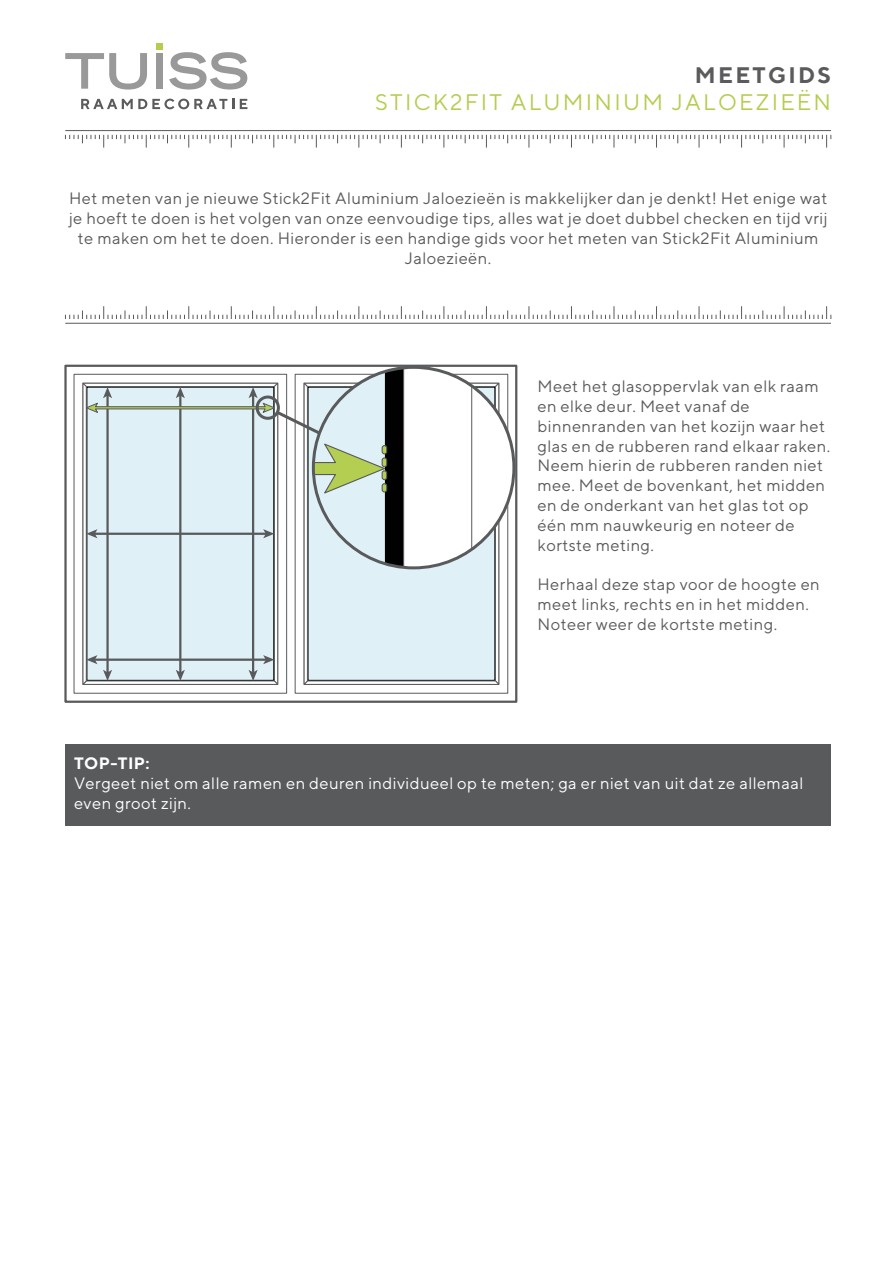
<style>
.page{position:relative;width:893px;height:1263px;background:#fff}
.page>*{position:absolute;margin:0;border:0;box-sizing:border-box;transform-origin:0 0}
.t1{font:22.5px "TT Norms";letter-spacing:.1em;color:#b4cd4f}
.t2{font:700 22.5px "TT Norms";letter-spacing:.1em;color:#5b5a5d}
.t3{font:16.5px/19.8px "TT Norms";letter-spacing:.025em;color:#5b5a5d}
.t4{font:16.5px/19.8px "TT Norms";letter-spacing:.025em;color:#595a5c;text-align:center}
.t5{font:16.5px/19.8px "TT Norms";letter-spacing:.025em;color:#fff}
.t6{font:700 16.5px "TT Norms";letter-spacing:.025em;color:#fff}
</style>
<div class="page">
<svg style="left:65px;top:135px;width:766px;height:13px"></svg>
<hr style="left:65px;top:130px;width:766px;height:1px;background:#595a5c">
<svg style="left:65px;top:306px;width:766px;height:13px"></svg>
<hr style="left:65px;top:323px;width:766px;height:1px;background:#5b5a5d">
<div style="left:66px;top:744px;width:765px;height:82px;background:#595a5c"></div>
<div style="left:64px;top:365px;width:453px;height:338px;background:#fff;border:2px solid #595a5c"></div>
<svg style="left:73px;top:373px;width:214px;height:321px"></svg>
<svg style="left:294px;top:686px;width:215px;height:8px"></svg>
<svg style="left:82px;top:367px;width:432px;height:319px"></svg>
<div style="left:382px;top:446px;width:5px;height:8px;background:#b4ce52;border-radius:2px"></div>
<div style="left:382px;top:445px;width:5px;height:9px;border:1px solid #595a5c;border-radius:2px"></div>
<div style="left:156px;top:43px;width:7px;height:7px;background:#b4cd4f"></div>
<svg style="left:65px;top:53px;width:82px;height:37px"></svg>
<div style="left:156px;top:53px;width:7px;height:36px;background:#9a9999"></div>
<svg style="left:169px;top:52px;width:78px;height:38px"></svg>
<svg style="left:81px;top:99px;width:153px;height:10px"></svg>
<svg style="left:240px;top:99px;width:7px;height:10px"></svg>
<h1 class="t2" style="left:695px;top:61px;width:138px">MEETGIDS</h1>
<h1 class="t1" style="left:375px;top:89px;width:457px">STICK2FIT ALUMINIUM JALOEZIEËN</h1>
<p class="t4" style="left:69px;top:188px;width:760px">Het meten van je nieuwe Stick2Fit Aluminium Jaloezieën is makkelijker dan je denkt! Het enige wat je hoeft te doen is het volgen van onze eenvoudige tips, alles wat je doet dubbel checken en tijd vrij te maken om het te doen. Hieronder is een handige gids voor het meten van Stick2Fit Aluminium Jaloezieën.</p>
<p class="t3" style="left:537px;top:376px;width:294px">Meet het glasoppervlak van elk raam en elke deur. Meet vanaf de binnenranden van het kozijn waar het glas en de rubberen rand elkaar raken.<br>Neem hierin de rubberen randen niet mee. Meet de bovenkant, het midden en de onderkant van het glas tot op één mm nauwkeurig en noteer de kortste meting.</p>
<p class="t3" style="left:537px;top:574px;width:284px">Herhaal deze stap voor de hoogte en meet links, rechts en in het midden.<br>Noteer weer de kortste meting.</p>
<p class="t6" style="left:74px;top:753px;width:77px">TOP-TIP:</p>
<p class="t5" style="left:74px;top:773px;width:731px">Vergeet niet om alle ramen en deuren individueel op te meten; ga er niet van uit dat ze allemaal even groot zijn.</p>
</div>
